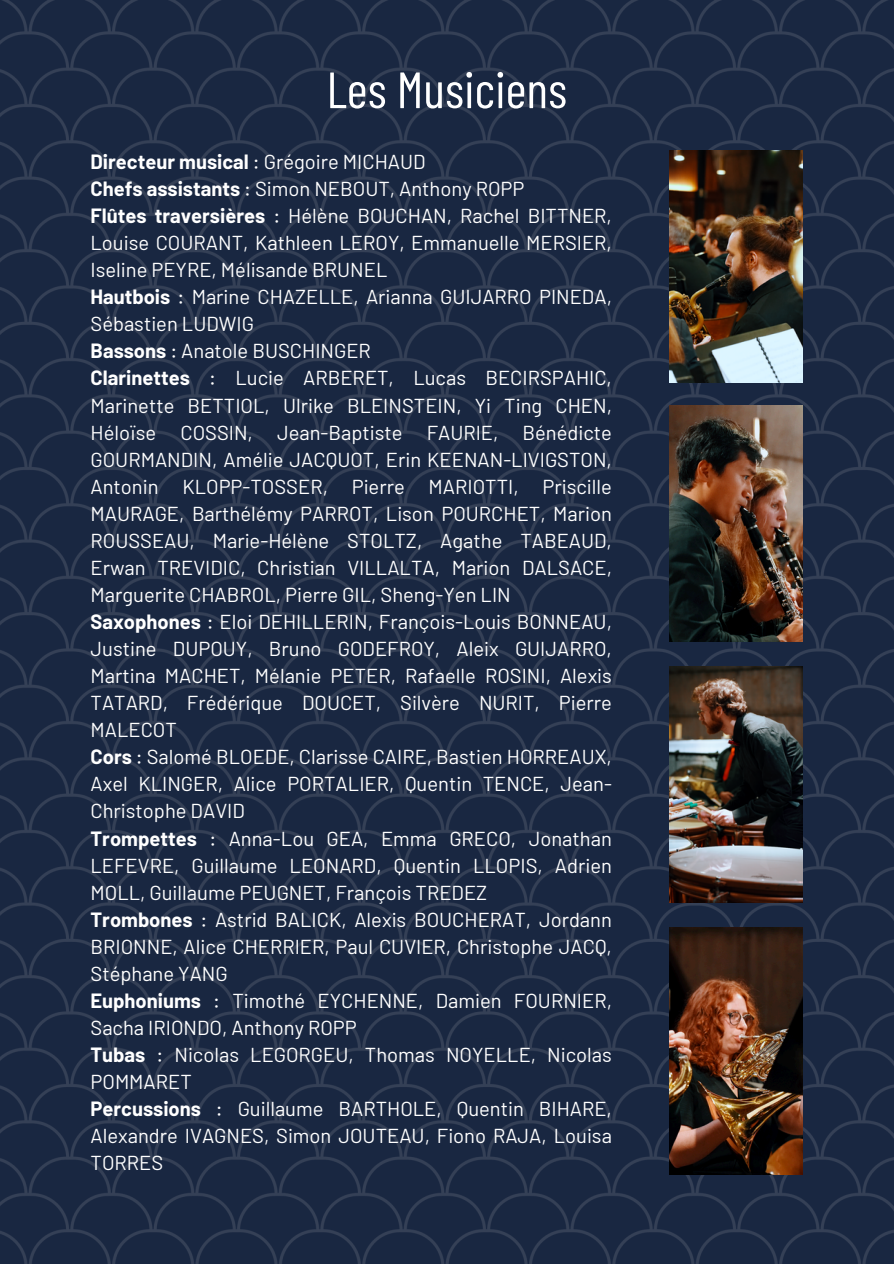
<style>
.page{position:relative;width:894px;height:1264px;background:#fff}
.page>*{position:absolute;margin:0;border:0;box-sizing:border-box;transform-origin:0 0}
.t1{font:50.85px "Barlow Condensed";color:#fff}
.t2{font:20.1px/27px "Barlow";color:#fff;text-align:justify}
.t3{font:700 20.1px "Barlow";color:#fff}
.s1{font-weight:400}
.s2{font-weight:700}
</style>
<div class="page">
<img style="left:0;top:0;width:893px;height:1263px">
<img style="left:669px;top:150px;width:133px;height:232px">
<img style="left:669px;top:405px;width:133px;height:237px">
<img style="left:669px;top:666px;width:133px;height:236px">
<img style="left:669px;top:927px;width:133px;height:247px">
<p class="t1" style="left:326px;top:57px;width:242px">Les Musiciens</p>
<p class="t3" style="left:90px;top:149px;width:336px">Directeur musical <span class="s1">: Grégoire MICHAUD</span></p>
<h1 class="t2" style="left:90px;top:174px;width:435px"><span class="s2">Chefs assistants</span> : Simon NEBOUT, Anthony ROPP</h1>
<p class="t2" style="left:90px;top:201px;width:523px"><span class="s2">Flûtes traversières</span> : Hélène BOUCHAN, Rachel BITTNER, Louise COURANT, Kathleen LEROY, Emmanuelle MERSIER, Iseline PEYRE, Mélisande BRUNEL</p>
<p class="t2" style="left:90px;top:283px;width:523px"><span class="s2">Hautbois</span> : Marine CHAZELLE, Arianna GUIJARRO PINEDA,<br>Sébastien LUDWIG</p>
<p class="t2" style="left:90px;top:337px;width:282px"><span class="s2">Bassons</span> : Anatole BUSCHINGER</p>
<p class="t2" style="left:90px;top:364px;width:523px"><span class="s2">Clarinettes</span> : Lucie ARBERET, Lucas BECIRSPAHIC, Marinette BETTIOL, Ulrike BLEINSTEIN, Yi Ting CHEN, Héloïse COSSIN, Jean-Baptiste FAURIE, Bénédicte GOURMANDIN, Amélie JACQUOT, Erin KEENAN-LIVIGSTON, Antonin KLOPP-TOSSER, Pierre MARIOTTI, Priscille MAURAGE, Barthélémy PARROT, Lison POURCHET, Marion ROUSSEAU, Marie-Hélène STOLTZ, Agathe TABEAUD, Erwan TREVIDIC, Christian VILLALTA, Marion DALSACE, Marguerite CHABROL, Pierre GIL, Sheng-Yen LIN</p>
<p class="t2" style="left:90px;top:607px;width:523px"><span class="s2">Saxophones</span> : Eloi DEHILLERIN, François-Louis BONNEAU, Justine DUPOUY, Bruno GODEFROY, Aleix GUIJARRO, Martina MACHET, Mélanie PETER, Rafaelle ROSINI, Alexis TATARD, Frédérique DOUCET, Silvère NURIT, Pierre MALECOT</p>
<p class="t2" style="left:90px;top:742px;width:523px"><span class="s2">Cors</span> : Salomé BLOEDE, Clarisse CAIRE, Bastien HORREAUX, Axel KLINGER, Alice PORTALIER, Quentin TENCE, Jean-Christophe DAVID</p>
<p class="t2" style="left:90px;top:824px;width:523px"><span class="s2">Trompettes</span> : Anna-Lou GEA, Emma GRECO, Jonathan LEFEVRE, Guillaume LEONARD, Quentin LLOPIS, Adrien MOLL, Guillaume PEUGNET, François TREDEZ</p>
<p class="t2" style="left:90px;top:905px;width:523px"><span class="s2">Trombones</span> : Astrid BALICK, Alexis BOUCHERAT, Jordann BRIONNE, Alice CHERRIER, Paul CUVIER, Christophe JACQ, Stéphane YANG</p>
<p class="t2" style="left:90px;top:986px;width:523px"><span class="s2">Euphoniums</span> : Timothé EYCHENNE, Damien FOURNIER,<br>Sacha IRIONDO, Anthony ROPP</p>
<p class="t2" style="left:90px;top:1040px;width:523px"><span class="s2">Tubas</span> : Nicolas LEGORGEU, Thomas NOYELLE, Nicolas<br>POMMARET</p>
<p class="t2" style="left:90px;top:1094px;width:523px"><span class="s2">Percussions</span> : Guillaume BARTHOLE, Quentin BIHARE, Alexandre IVAGNES, Simon JOUTEAU, Fiono RAJA, Louisa TORRES</p>
</div>
